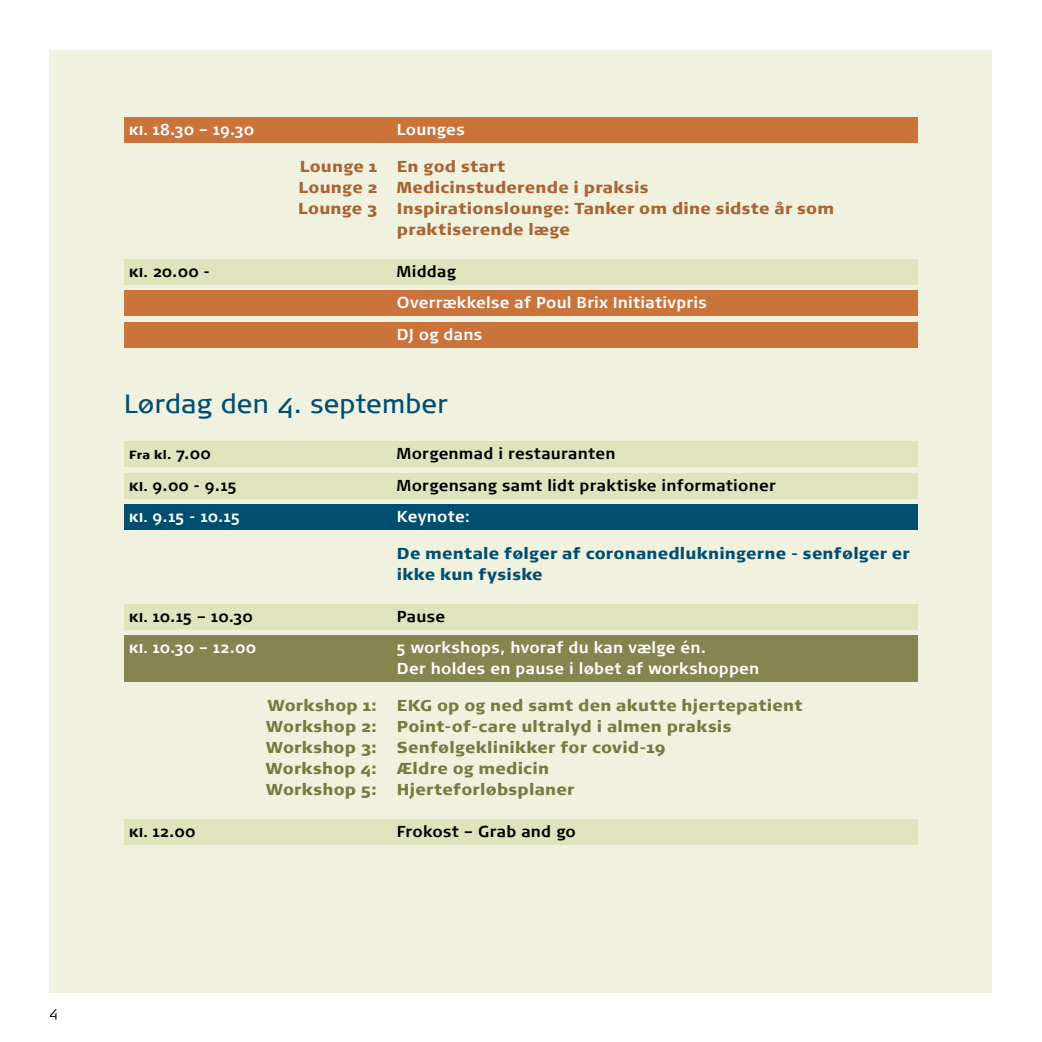
<style>
.page{position:relative;width:1042px;height:1042px;background:#fff}
.page>*{position:absolute;margin:0;border:0;box-sizing:border-box;transform-origin:0 0}
.Date{font:26.25px "Signa Normal";letter-spacing:.01em;color:#004e70}
.Title___indented_sub{font:900 15.75px "Signa Normal";letter-spacing:.015em;color:#797a41}
.Time{font:700 15.75px "Signa Normal";letter-spacing:.015em;color:#000}
.Title___indented_sub-2{font:900 15.75px/21px "Signa Normal";letter-spacing:.015em;color:#aa6332}
.Keynote_head{font:700 15.75px/21px "Signa Normal";letter-spacing:.015em;color:#fff}
.Time_orange{font:700 15.75px "Signa Normal";letter-spacing:.015em;color:#fff}
.t1{font:900 15.75px/21px "Signa Normal";letter-spacing:.015em;color:#004e70}
.t2{font:300 14px "Signa Normal";color:#000}
.Time-2{font:900 11.9px "Signa Normal";color:#000}
.s1{font-weight:900;font-size:11.9px}
.s2{font-weight:700;font-size:15.75px}
</style>
<div class="page">
<div style="left:50px;top:50px;width:942px;height:942px;background:#f0f2df"></div>
<div style="left:124px;top:118px;width:794px;height:25px;background:#ca743c"></div>
<div style="left:124px;top:259px;width:794px;height:25px;background:#e0e4bd"></div>
<div style="left:124px;top:291px;width:794px;height:25px;background:#ca743c"></div>
<div style="left:124px;top:322px;width:794px;height:25px;background:#ca743c"></div>
<div style="left:124px;top:442px;width:794px;height:25px;background:#e0e4bd"></div>
<div style="left:124px;top:473px;width:794px;height:25px;background:#e0e4bd"></div>
<div style="left:124px;top:505px;width:794px;height:25px;background:#004e70"></div>
<div style="left:124px;top:604px;width:794px;height:25px;background:#e0e4bd"></div>
<div style="left:124px;top:636px;width:794px;height:46px;background:#858550"></div>
<div style="left:124px;top:819px;width:794px;height:25px;background:#e0e4bd"></div>
<p class="t2" style="left:50px;top:1004px;width:10px">4</p>
<p class="Time_orange" style="left:129px;top:121px;width:126px"><span class="s1">Kl.</span> 18.30 – 19.30</p>
<p class="Time_orange" style="left:397px;top:121px;width:69px">Lounges</p>
<p class="Title___indented_sub-2" style="left:300px;top:155px;width:79px">Lounge 1</p>
<p class="Title___indented_sub-2" style="left:397px;top:155px;width:110px">En god start</p>
<p class="Title___indented_sub-2" style="left:298px;top:176px;width:80px">Lounge 2</p>
<p class="Title___indented_sub-2" style="left:397px;top:176px;width:253px">Medicinstuderende i praksis</p>
<p class="Title___indented_sub-2" style="left:298px;top:197px;width:80px">Lounge 3</p>
<p class="Title___indented_sub-2" style="left:397px;top:197px;width:439px">Inspirationslounge: Tanker om dine sidste år som praktiserende læge</p>
<p class="Time" style="left:129px;top:262px;width:82px"><span class="s1">Kl.</span> 20.00 -</p>
<p class="Time" style="left:397px;top:262px;width:60px">Middag</p>
<p class="Time_orange" style="left:397px;top:294px;width:311px">Overrækkelse af Poul Brix Initiativpris</p>
<p class="Time_orange" style="left:397px;top:325px;width:87px">DJ og dans</p>
<p class="Date" style="left:124px;top:389px;width:325px">Lørdag den 4. september</p>
<p class="Time-2" style="left:129px;top:447px;width:83px">Fra kl. <span class="s2">7.00</span></p>
<p class="Time" style="left:397px;top:444px;width:220px">Morgenmad i restauranten</p>
<p class="Time" style="left:129px;top:476px;width:109px"><span class="s1">Kl.</span> 9.00 - 9.15</p>
<p class="Time" style="left:397px;top:476px;width:380px">Morgensang samt lidt praktiske informationer</p>
<p class="Keynote_head" style="left:129px;top:506px;width:112px"><span class="s1">Kl.</span> 9.15 - 10.15</p>
<p class="Keynote_head" style="left:397px;top:506px;width:75px">Keynote:</p>
<p class="t1" style="left:397px;top:542px;width:514px">De mentale følger af coronanedlukningerne - senfølger er ikke kun fysiske</p>
<p class="Time" style="left:129px;top:607px;width:125px"><span class="s1">Kl.</span> 10.15 – 10.30</p>
<p class="Time" style="left:397px;top:607px;width:50px">Pause</p>
<p class="Keynote_head" style="left:129px;top:637px;width:128px"><span class="s1">Kl.</span> 10.30 – 12.00</p>
<p class="Keynote_head" style="left:397px;top:637px;width:364px">5 workshops, hvoraf du kan vælge én.<br>Der holdes en pause i løbet af workshoppen</p>
<p class="Title___indented_sub" style="left:267px;top:695px;width:111px">Workshop 1:</p>
<p class="Title___indented_sub" style="left:397px;top:695px;width:407px">EKG op og ned samt den akutte hjertepatient</p>
<p class="Title___indented_sub" style="left:266px;top:716px;width:113px">Workshop 2:</p>
<p class="Title___indented_sub" style="left:397px;top:716px;width:336px">Point-of-care ultralyd i almen praksis</p>
<p class="Title___indented_sub" style="left:266px;top:737px;width:113px">Workshop 3:</p>
<p class="Title___indented_sub" style="left:397px;top:737px;width:270px">Senfølgeklinikker for covid-19</p>
<p class="Title___indented_sub" style="left:266px;top:758px;width:113px">Workshop 4:</p>
<p class="Title___indented_sub" style="left:397px;top:758px;width:154px">Ældre og medicin</p>
<p class="Title___indented_sub" style="left:266px;top:779px;width:113px">Workshop 5:</p>
<p class="Title___indented_sub" style="left:397px;top:779px;width:179px">Hjerteforløbsplaner</p>
<p class="Time" style="left:129px;top:822px;width:68px"><span class="s1">Kl.</span> 12.00</p>
<p class="Time" style="left:397px;top:822px;width:181px">Frokost – Grab and go</p>
</div>
